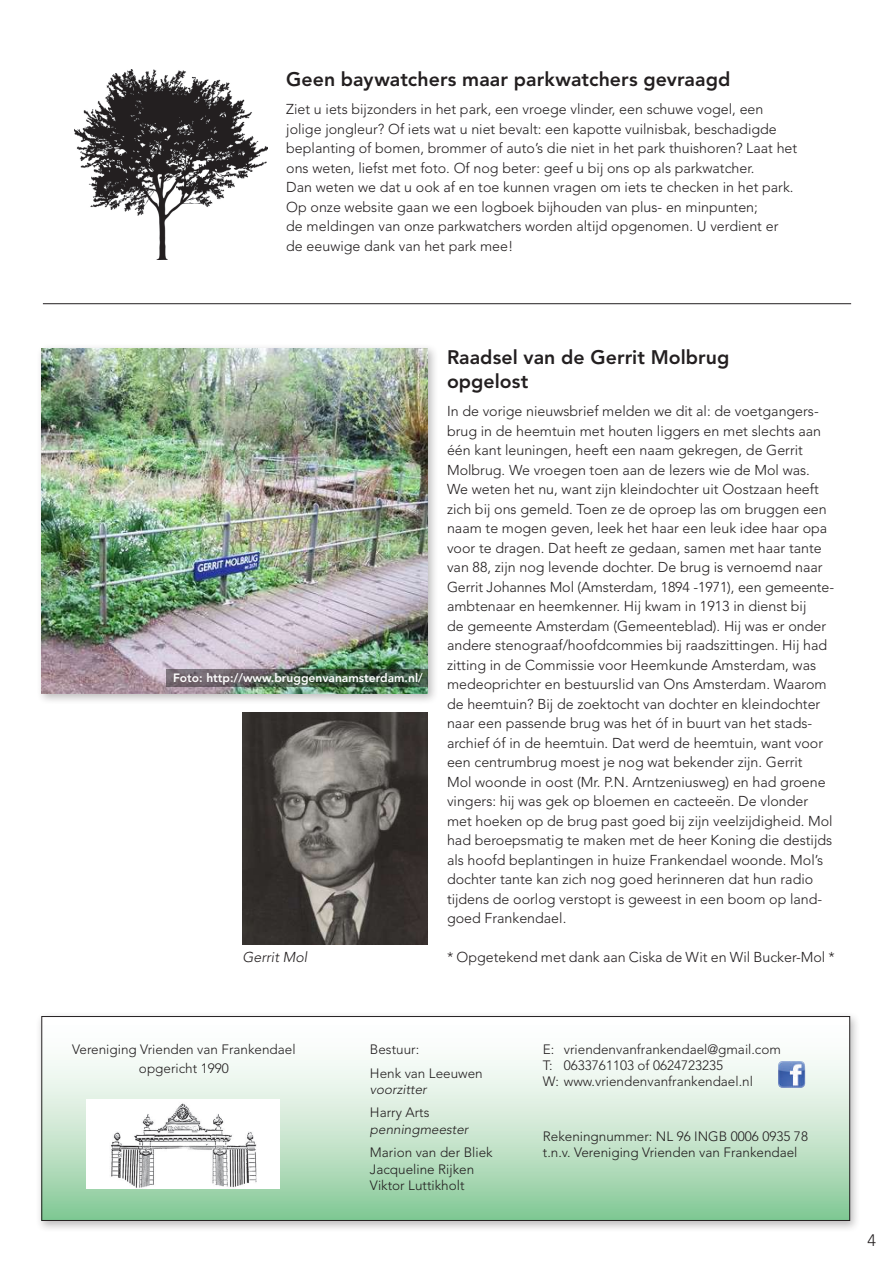
<style>
.page{position:relative;width:893px;height:1263px;background:#fff}
.page>*{position:absolute;margin:0;border:0;box-sizing:border-box;transform-origin:0 0}
.t1{font:800 19.5px/24px "Avenir";letter-spacing:.005em;color:#231f20}
.t2{font:300 16.5px "Avenir";color:#231f20}
.t3{font:300 14.25px/19.5px "Avenir";color:#231f20}
.t4{font:italic 300 14.25px "Avenir";color:#231f20}
.t5{font:300 13.5px/16.2px "Avenir";color:#231f20}
.t6{font:italic 300 13.5px "Avenir";color:#231f20}
.t7{font:800 12px "Avenir";color:#fff}
</style>
<div class="page">
<div style="left:36px;top:343px;width:402px;height:362px;background:#231f20;opacity:.3"></div>
<img style="left:41px;top:349px;width:386px;height:345px">
<svg style="left:166px;top:670px;width:261px;height:17px;background:#4e594f"></svg>
<img style="left:242px;top:712px;width:185px;height:232px">
<hr style="left:43px;top:303px;width:808px;height:1px;background:#231f20">
<img style="left:75px;top:70px;width:193px;height:189px">
<div style="left:35px;top:1011px;width:825px;height:221px;background:#231f20;opacity:.3"></div>
<svg style="left:43px;top:1018px;width:805px;height:201px"></svg>
<div style="left:41px;top:1016px;width:809px;height:205px;border:1px solid #231f20"></div>
<img style="left:86px;top:1099px;width:193px;height:90px">
<img style="left:778px;top:1061px;width:27px;height:27px">
<h1 class="t1" style="left:286px;top:67px;width:446px">Geen baywatchers maar parkwatchers gevraagd</h1>
<p class="t3" style="left:286px;top:100px;width:512px">Ziet u iets bijzonders in het park, een vroege vlinder, een schuwe vogel, een jolige jongleur? Of iets wat u niet bevalt: een kapotte vuilnisbak, beschadigde beplanting of bomen, brommer of auto’s die niet in het park thuishoren? Laat het ons weten, liefst met foto. Of nog beter: geef u bij ons op als parkwatcher.<br>Dan weten we dat u ook af en toe kunnen vragen om iets te checken in het park.<br>Op onze website gaan we een logboek bijhouden van plus- en minpunten;<br>de meldingen van onze parkwatchers worden altijd opgenomen. U verdient er de eeuwige dank van het park mee!</p>
<p class="t7" style="left:173px;top:671px;width:251px">Foto: http://www.bruggenvanamsterdam.nl/</p>
<p class="t4" style="left:242px;top:949px;width:66px">Gerrit Mol</p>
<h1 class="t1" style="left:447px;top:345px;width:284px">Raadsel van de Gerrit Molbrug opgelost</h1>
<p class="t3" style="left:447px;top:401px;width:389px">In de vorige nieuwsbrief melden we dit al: de voetgangers&shy;brug in de heemtuin met houten liggers en met slechts aan één kant leuningen, heeft een naam gekregen, de Gerrit Molbrug. We vroegen toen aan de lezers wie de Mol was.<br>We weten het nu, want zijn kleindochter uit Oostzaan heeft zich bij ons gemeld. Toen ze de oproep las om bruggen een naam te mogen geven, leek het haar een leuk idee haar opa voor te dragen. Dat heeft ze gedaan, samen met haar tante van 88, zijn nog levende dochter. De brug is vernoemd naar Gerrit Johannes Mol (Amsterdam, 1894 -1971), een gemeente&shy;ambtenaar en heemkenner. Hij kwam in 1913 in dienst bij<br>de gemeente Amsterdam (Gemeenteblad). Hij was er onder andere stenograaf/hoofdcommies bij raadszittingen. Hij had zitting in de Commissie voor Heemkunde Amsterdam, was medeoprichter en bestuurslid van Ons Amsterdam. Waarom de heemtuin? Bij de zoektocht van dochter en kleindochter naar een passende brug was het óf in buurt van het stads&shy;archief óf in de heemtuin. Dat werd de heemtuin, want voor een centrumbrug moest je nog wat bekender zijn. Gerrit<br>Mol woonde in oost (Mr. P.N. Arntzeniusweg) en had groene vingers: hij was gek op bloemen en cacteeën. De vlonder met hoeken op de brug past goed bij zijn veelzijdigheid. Mol had beroepsmatig te maken met de heer Koning die destijds als hoofd beplantingen in huize Frankendael woonde. Mol’s dochter tante kan zich nog goed herinneren dat hun radio tijdens de oorlog verstopt is geweest in een boom op land&shy;goed Frankendael.</p>
<p class="t3" style="left:447px;top:947px;width:389px">* Opgetekend met dank aan Ciska de Wit en Wil Bucker-Mol *</p>
<p class="t5" style="left:72px;top:1039px;width:225px;line-height:19.5px;text-align:center">Vereniging Vrienden van Frankendael opgericht 1990</p>
<p class="t5" style="left:370px;top:1037px;width:114px;line-height:23.7px">Bestuur:<br>Henk van Leeuwen</p>
<p class="t6" style="left:370px;top:1081px;width:58px">voorzitter</p>
<p class="t5" style="left:370px;top:1105px;width:61px">Harry Arts</p>
<p class="t6" style="left:370px;top:1121px;width:100px">penningmeester</p>
<p class="t5" style="left:370px;top:1144px;width:124px">Marion van der Bliek<br>Jacqueline Rijken<br>Viktor Luttikholt</p>
<p class="t5" style="left:543px;top:1041px;width:240px">E: vriendenvanfrankendael@gmail.com<br>T: 0633761103 of 0624723235<br>W: www.vriendenvanfrankendael.nl</p>
<p class="t5" style="left:543px;top:1128px;width:267px">Rekeningnummer: NL 96 INGB 0006 0935 78 t.n.v. Vereniging Vrienden van Frankendael</p>
<p class="t2" style="left:867px;top:1230px;width:10px">4</p>
</div>
